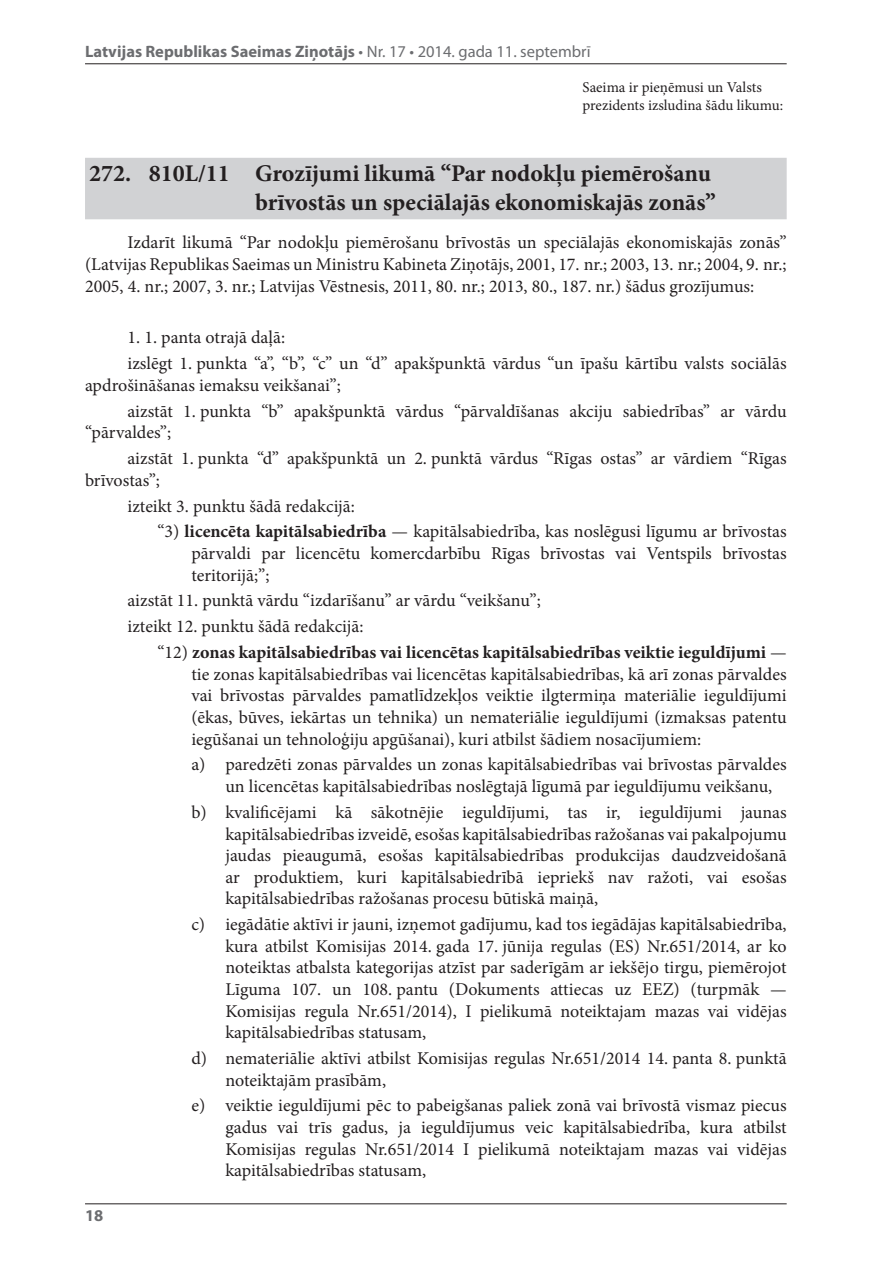
<style>
.page{position:relative;width:893px;height:1263px;background:#fff}
.page>*{position:absolute;margin:0;border:0;box-sizing:border-box;transform-origin:0 0}
.t1{font:700 24px/28.8px "Minion Pro";color:#231f20;text-align:right}
.t2{font:18px/21.6px "Minion Pro";color:#231f20}
.t3{font:700 16.5px "Myriad Pro";color:#6c6d70}
.t4{font:15px/18px "Minion Pro";color:#231f20}
.s1{font-weight:400}
.s2{font-weight:700}
</style>
<div class="page">
<hr style="left:85px;top:63px;width:702px;height:1px;background:#231f20">
<hr style="left:85px;top:1203px;width:702px;height:1px;background:#231f20">
<div style="left:85px;top:158px;width:702px;height:61px;background:#d1d2d4"></div>
<p class="t3" style="left:85px;top:42px;width:507px">Latvijas Republikas Saeimas Ziņotājs <span class="s1">• Nr. 17 • 2014. gada 11. septembrī</span></p>
<p class="t4" style="left:583px;top:78px;width:202px">Saeima ir pieņēmusi un Valsts prezidents izsludina šādu likumu:</p>
<h1 class="t1" style="left:89px;top:159px;width:628px">272. 810L/11 Grozījumi likumā “Par nodokļu piemērošanu brīvostās un speciālajās ekonomiskajās zonās”</h1>
<p class="t2" style="left:85px;top:232px;width:703px;text-align:justify;text-indent:43px">Izdarīt likumā “Par nodokļu piemērošanu brīvostās un speciālajās ekonomiskajās zonās” (Latvijas Republikas Saeimas un Ministru Kabineta Ziņotājs, 2001, 17. nr.; 2003, 13. nr.; 2004, 9. nr.; 2005, 4. nr.; 2007, 3. nr.; Latvijas Vēstnesis, 2011, 80. nr.; 2013, 80., 187. nr.) šādus grozījumus:</p>
<p class="t2" style="left:128px;top:325px;width:660px;line-height:25.8px">1. 1. panta otrajā daļā:<br>izslēgt 1. punkta “a”, “b”, “c” un “d” apakšpunktā vārdus “un īpašu kārtību valsts sociālās</p>
<p class="t2" style="left:128px;top:372px;width:661px;line-height:25.8px;text-indent:-43px">apdrošināšanas iemaksu veikšanai”;<br>aizstāt 1. punkta “b” apakšpunktā vārdus “pārvaldīšanas akciju sabiedrības” ar vārdu</p>
<p class="t2" style="left:128px;top:420px;width:661px;line-height:25.8px;text-indent:-43px">“pārvaldes”;<br>aizstāt 1. punkta “d” apakšpunktā un 2. punktā vārdus “Rīgas ostas” ar vārdiem “Rīgas</p>
<p class="t2" style="left:85px;top:469px;width:76px">brīvostas”;</p>
<p class="t2" style="left:128px;top:495px;width:229px">izteikt 3. punktu šādā redakcijā:</p>
<p class="t2" style="left:157px;top:521px;width:631px">“3) <span class="s2">licencēta kapitālsabiedrība</span> — kapitālsabiedrība, kas noslēgusi līgumu ar brīvostas</p>
<p class="t2" style="left:191px;top:542px;width:597px">pārvaldi par licencētu komercdarbību Rīgas brīvostas vai Ventspils brīvostas teritorijā;”;</p>
<p class="t2" style="left:128px;top:588px;width:415px;line-height:25.8px">aizstāt 11. punktā vārdu “izdarīšanu” ar vārdu “veikšanu”; izteikt 12. punktu šādā redakcijā:</p>
<p class="t2" style="left:191px;top:642px;width:597px;text-align:justify;text-indent:-34px">“12) <span class="s2">zonas kapitālsabiedrības vai licencētas kapitālsabiedrības veiktie ieguldījumi</span> — tie zonas kapitālsabiedrības vai licencētas kapitālsabiedrības, kā arī zonas pārvaldes vai brīvostas pārvaldes pamatlīdzekļos veiktie ilgtermiņa materiālie ieguldījumi (ēkas, būves, iekārtas un tehnika) un nemateriālie ieguldījumi (izmaksas patentu iegūšanai un tehnoloģiju apgūšanai), kuri atbilst šādiem nosacījumiem:</p>
<p class="t2" style="left:225px;top:754px;width:563px;text-indent:-34px">a) paredzēti zonas pārvaldes un zonas kapitālsabiedrības vai brīvostas pārvaldes un licencētas kapitālsabiedrības noslēgtajā līgumā par ieguldījumu veikšanu,</p>
<p class="t2" style="left:225px;top:801px;width:563px;text-align:justify;text-indent:-34px">b) kvalificējami kā sākotnējie ieguldījumi, tas ir, ieguldījumi jaunas kapitālsabiedrības izveidē, esošas kapitālsabiedrības ražošanas vai pakalpojumu jaudas pieaugumā, esošas kapitālsabiedrības produkcijas daudzveidošanā ar produktiem, kuri kapitālsabiedrībā iepriekš nav ražoti, vai esošas kapitālsabiedrības ražošanas procesu būtiskā maiņā,</p>
<p class="t2" style="left:225px;top:914px;width:563px;text-align:justify;text-indent:-34px">c) iegādātie aktīvi ir jauni, izņemot gadījumu, kad tos iegādājas kapitālsabiedrība, kura atbilst Komisijas 2014. gada 17. jūnija regulas (ES) Nr.651/2014, ar ko noteiktas atbalsta kategorijas atzīst par saderīgām ar iekšējo tirgu, piemērojot Līguma 107. un 108. pantu (Dokuments attiecas uz EEZ) (turpmāk — Komisijas regula Nr.651/2014), I pielikumā noteiktajam mazas vai vidējas kapitālsabiedrības statusam,</p>
<p class="t2" style="left:225px;top:1047px;width:563px;text-indent:-34px">d) nemateriālie aktīvi atbilst Komisijas regulas Nr.651/2014 14. panta 8. punktā noteiktajām prasībām,</p>
<p class="t2" style="left:225px;top:1095px;width:563px;text-align:justify;text-indent:-34px">e) veiktie ieguldījumi pēc to pabeigšanas paliek zonā vai brīvostā vismaz piecus gadus vai trīs gadus, ja ieguldījumus veic kapitālsabiedrība, kura atbilst Komisijas regulas Nr.651/2014 I pielikumā noteiktajam mazas vai vidējas kapitālsabiedrības statusam,</p>
<p class="t3" style="left:85px;top:1206px;width:20px">18</p>
</div>
